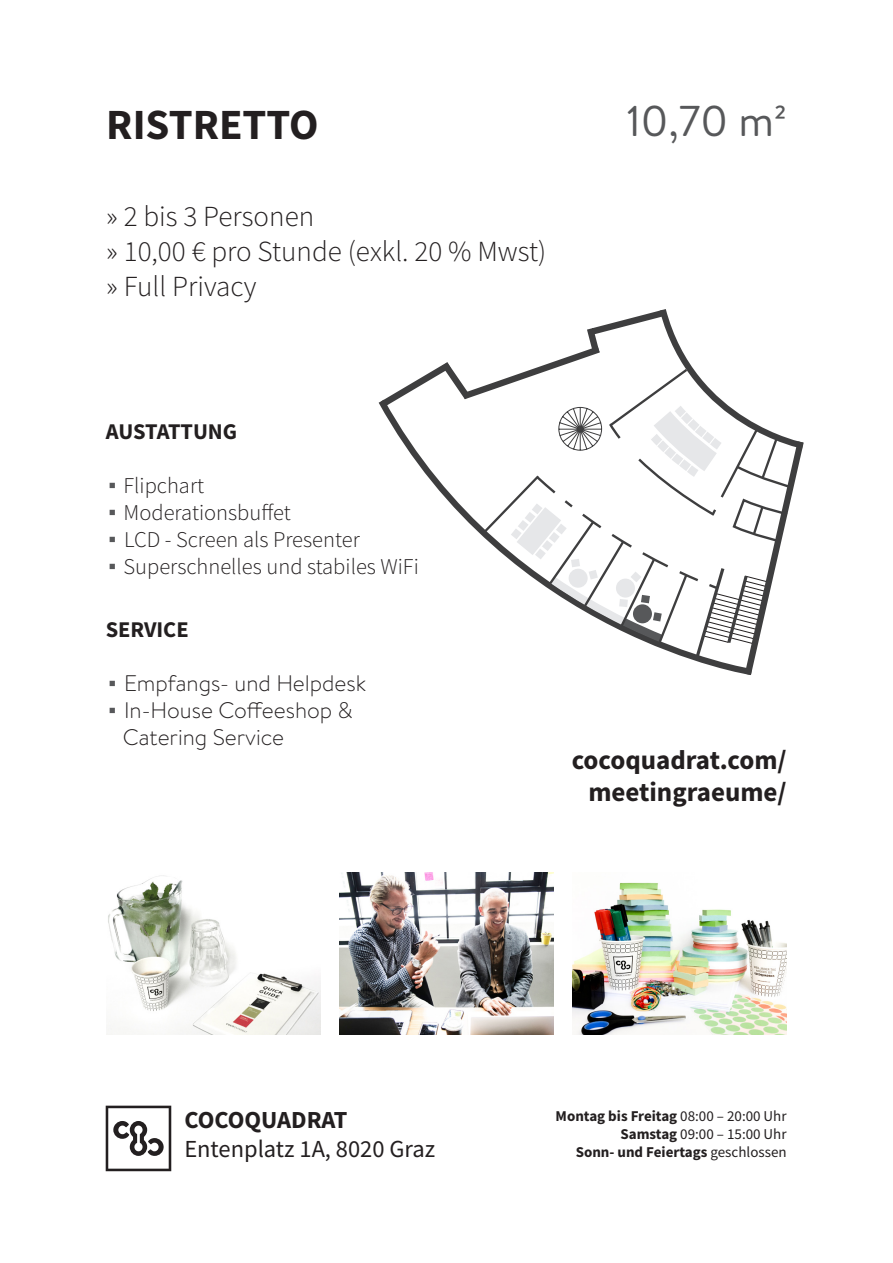
<style>
.page{position:relative;width:893px;height:1263px;background:#fff}
.page>*{position:absolute;margin:0;border:0;box-sizing:border-box;transform-origin:0 0}
.t1{font:700 43.05px "Source Sans Pro";color:#231f20}
.t2{font:43.05px "Brandon Text";color:#57585a}
.t3{font:300 29.1px/35px "Source Sans Pro";color:#231f20}
.t4{font:700 27px/32.4px "Source Sans Pro";color:#231f20;text-align:right}
.t5{font:24.45px "Source Sans Pro";color:#231f20}
.t6{font:700 24.45px "Source Sans Pro";letter-spacing:-.005em;color:#231f20}
.t7{font:300 22.5px "Source Sans Pro";color:#231f20}
.t8{font:300 22.5px/27px "Brandon Text";color:#231f20}
.t9{font:700 22.5px "Source Sans Pro";color:#231f20}
.t10{font:700 15px/18px "Source Sans Pro";color:#231f20;text-align:right}
.s1{font-family:"Aktiv Grotesk Trial";font-weight:700;color:#57585a}
.s2{font-weight:400}
</style>
<div class="page">
<svg style="left:106px;top:1106px;width:65px;height:65px"></svg>
<svg style="left:381px;top:309px;width:423px;height:366px"></svg>
<img style="left:572px;top:882px;width:215px;height:152px">
<img style="left:339px;top:873px;width:215px;height:161px">
<img style="left:107px;top:875px;width:213px;height:159px">
<h1 class="t1" style="left:106px;top:95px;width:214px">RISTRETTO</h1>
<p class="t3" style="left:106px;top:199px;width:441px">» 2 bis 3 Personen<br>» 10,00 € pro Stunde (exkl. 20 % Mwst) » Full Privacy</p>
<h1 class="t2" style="left:626px;top:92px;width:162px">10,70 m2</h1>
<p class="t9" style="left:106px;top:416px;width:133px">AUSTATTUNG</p>
<p class="t7" style="left:106px;top:472px;width:100px"><span class="s1">▪</span> Flipchart</p>
<p class="t7" style="left:106px;top:499px;width:187px"><span class="s1">▪</span> Moderationsbuffet</p>
<p class="t7" style="left:106px;top:526px;width:256px"><span class="s1">▪</span> LCD - Screen als Presenter</p>
<p class="t7" style="left:106px;top:553px;width:315px"><span class="s1">▪</span> Superschnelles und stabiles WiFi</p>
<p class="t9" style="left:106px;top:615px;width:85px">SERVICE</p>
<p class="t8" style="left:106px;top:669px;width:262px"><span class="s1">▪</span> Empfangs- und Helpdesk</p>
<p class="t8" style="left:123px;top:696px;width:231px;text-indent:-17px"><span class="s1">▪</span> In-House Coffeeshop &amp;<br>Catering Service</p>
<p class="t4" style="left:572px;top:743px;width:216px">cocoquadrat.com/ meetingraeume/</p>
<p class="t6" style="left:184px;top:1103px;width:165px">COCOQUADRAT</p>
<p class="t5" style="left:184px;top:1133px;width:252px">Entenplatz 1A, 8020 Graz</p>
<p class="t10" style="left:556px;top:1106px;width:233px">Montag bis Freitag <span class="s2">08:00 – 20:00 Uhr<br></span>Samstag <span class="s2">09:00 – 15:00 Uhr<br></span>Sonn- und Feiertags <span class="s2">geschlossen</span></p>
</div>
